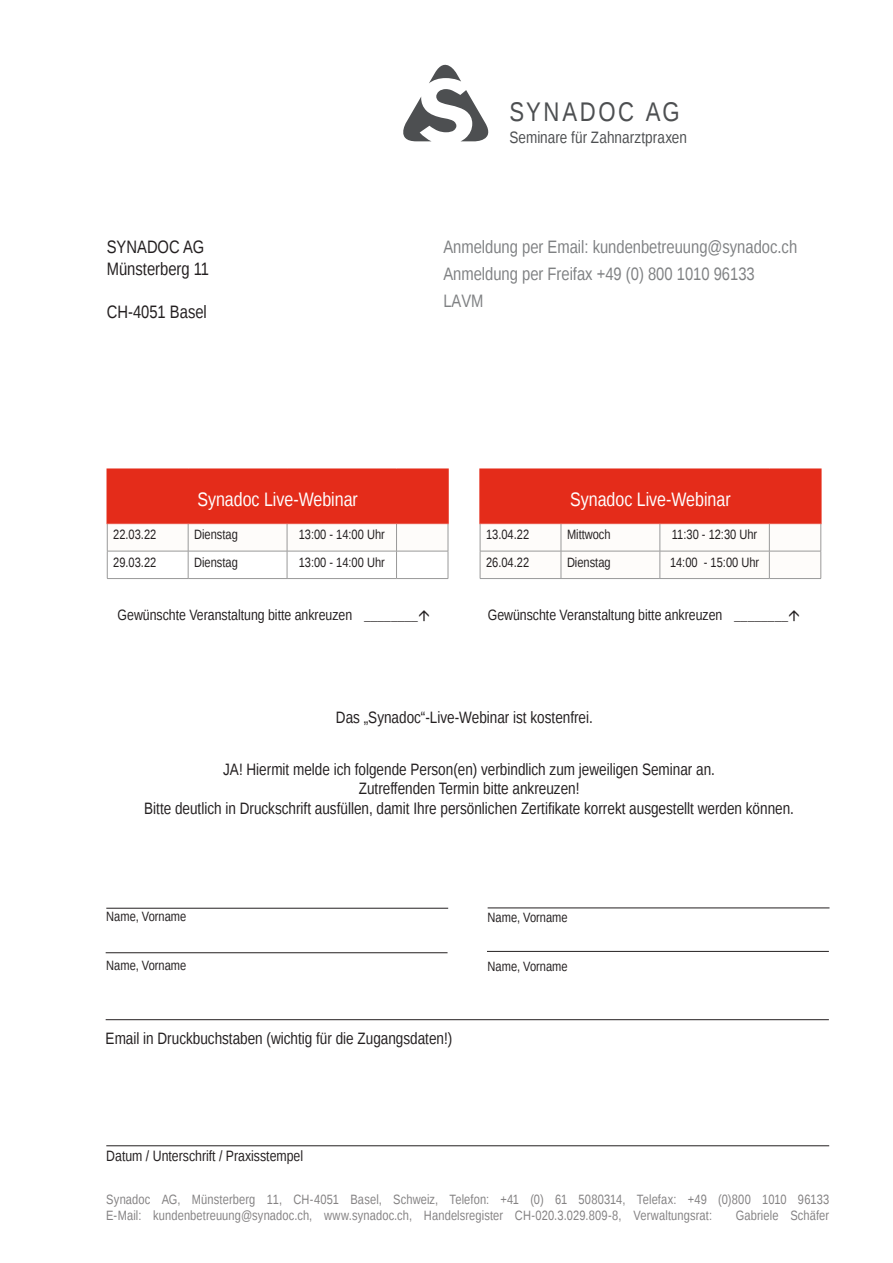
<style>
.page{position:relative;width:893px;height:1263px;background:#fff}
.page>*{position:absolute;margin:0;border:0;box-sizing:border-box;transform-origin:0 0}
.t1{font:27px "Liberation Sans Narrow";letter-spacing:.095em;color:#4d4f51}
.t2{font:19.5px "Liberation Sans Narrow";color:#fff}
.t3{font:18px "Liberation Sans Narrow";color:#7f8183}
.t4{font:18px "Liberation Sans Narrow";color:#231f20}
.t5{font:16.5px "Liberation Sans Narrow";color:#231f20}
.t6{font:16.5px "Liberation Sans Narrow";color:#4d4f51}
.t7{font:15px "Liberation Sans Narrow";color:#231f20}
.t8{font:15px "Liberation Sans Narrow";color:#242021}
.t9{font:13.5px "Liberation Sans Narrow";letter-spacing:.01em;color:#848283}
.t10{font:13.5px "Liberation Sans Narrow";color:#231f20}
.s1{font-family:"Myriad Pro";font-size:13.5px}
</style>
<div class="page">
<svg style="left:403px;top:64px;width:86px;height:77px"></svg>
<div style="left:107px;top:469px;width:341px;height:55px;background:#e42c1a"></div>
<hr style="left:107px;top:578px;width:81px;height:1px;background:#999">
<hr style="left:188px;top:578px;width:99px;height:1px;background:#999">
<hr style="left:287px;top:578px;width:109px;height:1px;background:#999">
<hr style="left:396px;top:578px;width:52px;height:1px;background:#999">
<svg style="left:107px;top:524px;width:342px;height:54px"></svg>
<hr style="left:107px;top:468px;width:81px;height:2px;background:#e42c1a">
<hr style="left:188px;top:468px;width:99px;height:2px;background:#e42c1a">
<hr style="left:287px;top:468px;width:109px;height:2px;background:#e42c1a">
<hr style="left:396px;top:468px;width:53px;height:2px;background:#e42c1a">
<hr style="left:447px;top:470px;width:2px;height:53px;background:#e42c1a">
<hr style="left:107px;top:523px;width:81px;height:1px;background:#e95648">
<hr style="left:188px;top:523px;width:99px;height:1px;background:#e95648">
<hr style="left:287px;top:523px;width:109px;height:1px;background:#e95648">
<hr style="left:396px;top:523px;width:53px;height:1px;background:#e95648">
<hr style="left:106px;top:908px;width:342px;height:1px;background:#231f20">
<hr style="left:106px;top:952px;width:342px;height:1px;background:#231f20">
<hr style="left:488px;top:908px;width:341px;height:1px;background:#231f20">
<hr style="left:487px;top:951px;width:342px;height:1px;background:#231f20">
<hr style="left:106px;top:1145px;width:723px;height:1px;background:#231f20">
<div style="left:480px;top:469px;width:341px;height:55px;background:#e42c1a"></div>
<hr style="left:480px;top:578px;width:81px;height:1px;background:#999">
<hr style="left:561px;top:578px;width:99px;height:1px;background:#999">
<hr style="left:660px;top:578px;width:109px;height:1px;background:#999">
<hr style="left:769px;top:578px;width:52px;height:1px;background:#999">
<svg style="left:480px;top:524px;width:342px;height:54px"></svg>
<hr style="left:479px;top:468px;width:82px;height:2px;background:#e42c1a">
<hr style="left:479px;top:470px;width:2px;height:53px;background:#e42c1a">
<hr style="left:561px;top:468px;width:99px;height:2px;background:#e42c1a">
<hr style="left:660px;top:468px;width:109px;height:2px;background:#e42c1a">
<hr style="left:769px;top:468px;width:53px;height:2px;background:#e42c1a">
<hr style="left:820px;top:470px;width:2px;height:53px;background:#e42c1a">
<hr style="left:479px;top:523px;width:82px;height:1px;background:#e95648">
<hr style="left:561px;top:523px;width:99px;height:1px;background:#e95648">
<hr style="left:660px;top:523px;width:109px;height:1px;background:#e95648">
<hr style="left:769px;top:523px;width:53px;height:1px;background:#e95648">
<hr style="left:106px;top:1019px;width:723px;height:1px;background:#231f20">
<p class="t4" style="left:107px;top:237px;width:99px">SYNADOC AG</p>
<p class="t4" style="left:107px;top:258px;width:104px">Münsterberg 11</p>
<p class="t4" style="left:107px;top:302px;width:102px">CH-4051 Basel</p>
<p class="t1" style="left:509px;top:96px;width:172px">SYNADOC AG</p>
<p class="t6" style="left:509px;top:128px;width:179px">Seminare für Zahnarztpraxen</p>
<p class="t3" style="left:443px;top:237px;width:355px">Anmeldung per Email: kundenbetreuung@synadoc.ch</p>
<p class="t3" style="left:443px;top:264px;width:313px">Anmeldung per Freifax +49 (0) 800 1010 96133</p>
<p class="t3" style="left:443px;top:291px;width:42px">LAVM</p>
<p class="t2" style="left:197px;top:488px;width:162px">Synadoc Live-Webinar</p>
<p class="t10" style="left:113px;top:527px;width:45px">22.03.22</p>
<p class="t10" style="left:194px;top:527px;width:45px">Dienstag</p>
<p class="t10" style="left:299px;top:527px;width:88px">13:00 - 14:00 Uhr</p>
<p class="t10" style="left:113px;top:555px;width:45px">29.03.22</p>
<p class="t10" style="left:194px;top:555px;width:45px">Dienstag</p>
<p class="t10" style="left:299px;top:555px;width:88px">13:00 - 14:00 Uhr</p>
<p class="t7" style="left:118px;top:606px;width:302px">Gewünschte Veranstaltung bitte ankreuzen <span class="s1">________</span></p>
<p class="t2" style="left:570px;top:488px;width:162px">Synadoc Live-Webinar</p>
<p class="t10" style="left:486px;top:527px;width:45px">13.04.22</p>
<p class="t10" style="left:567px;top:527px;width:45px">Mittwoch</p>
<p class="t10" style="left:672px;top:527px;width:87px">11:30 - 12:30 Uhr</p>
<p class="t10" style="left:486px;top:555px;width:45px">26.04.22</p>
<p class="t10" style="left:567px;top:555px;width:45px">Dienstag</p>
<p class="t10" style="left:670px;top:555px;width:91px">14:00 - 15:00 Uhr</p>
<p class="t7" style="left:488px;top:606px;width:302px">Gewünschte Veranstaltung bitte ankreuzen <span class="s1">________</span></p>
<p class="t5" style="left:336px;top:708px;width:258px">Das „Synadoc“-Live-Webinar ist kostenfrei.</p>
<p class="t5" style="left:223px;top:760px;width:493px">JA! Hiermit melde ich folgende Person(en) verbindlich zum jeweiligen Seminar an.</p>
<p class="t5" style="left:359px;top:779px;width:222px">Zutreffenden Termin bitte ankreuzen!</p>
<p class="t5" style="left:144px;top:799px;width:651px">Bitte deutlich in Druckschrift ausfüllen, damit Ihre persönlichen Zertifikate korrekt ausgestellt werden können.</p>
<p class="t10" style="left:106px;top:909px;width:81px">Name, Vorname</p>
<p class="t10" style="left:106px;top:958px;width:81px">Name, Vorname</p>
<p class="t5" style="left:106px;top:1029px;width:348px">Email in Druckbuchstaben (wichtig für die Zugangsdaten!)</p>
<p class="t10" style="left:488px;top:910px;width:81px">Name, Vorname</p>
<p class="t10" style="left:488px;top:958px;width:81px">Name, Vorname</p>
<p class="t8" style="left:106px;top:1147px;width:198px">Datum / Unterschrift / Praxisstempel</p>
<p class="t9" style="left:106px;top:1192px;width:724px">Synadoc AG, Münsterberg 11, CH-4051 Basel, Schweiz, Telefon: +41 (0) 61 5080314, Telefax: +49 (0)800 1010 96133</p>
<p class="t9" style="left:106px;top:1208px;width:607px">E-Mail: kundenbetreuung@synadoc.ch, www.synadoc.ch, Handelsregister CH-020.3.029.809-8, Verwaltungsrat:</p>
<p class="t9" style="left:736px;top:1208px;width:95px">Gabriele Schäfer</p>
</div>
